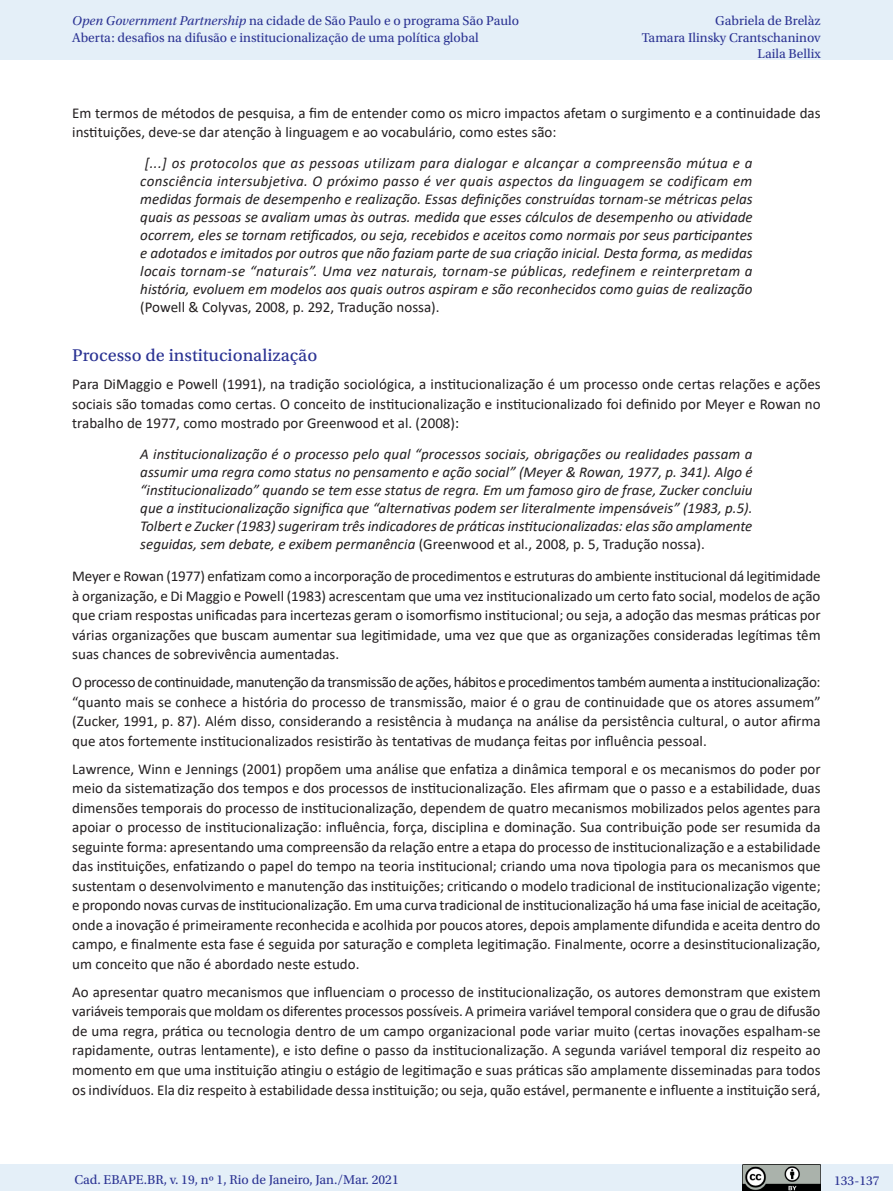
<style>
.page{position:relative;width:893px;height:1191px;background:#fff}
.page>*{position:absolute;margin:0;border:0;box-sizing:border-box;transform-origin:0 0}
._07_2_sub2{font:18px "Utopia Std Capt";color:#2b3393}
._06_0_texto{font:15px/19.5px "Calibri";color:#231f20;text-align:justify}
._06_2_citação{font:italic 15px/18px "Calibri";letter-spacing:-.005em;color:#231f20;text-align:justify}
.t1{font:13.5px/16.5px "Utopia Std";color:#2b3393}
.s1{font-style:italic}
.s2{font-style:normal}
.s3{color:#000}
</style>
<div class="page">
<div style="left:0;top:0;width:893px;height:60px;background:#e4eff8"></div>
<div style="left:0;top:1164px;width:893px;height:27px;background:#e4eff8"></div>
<img style="left:743px;top:1164px;width:78px;height:27px">
<p class="t1" style="left:72px;top:13px;width:448px"><span class="s1">Open Government Partnership</span> na cidade de São Paulo e o programa São Paulo<br>Aberta: desafios na difusão e institucionalização de uma política global</p>
<p class="t1" style="left:642px;top:13px;width:180px;text-align:right">Gabriela de Brelàz<br>Tamara Ilinsky Crantschaninov<br>Laila Bellix</p>
<p class="_06_0_texto" style="left:72px;top:102px;width:750px">Em termos de métodos de pesquisa, a fim de entender como os micro impactos afetam o surgimento e a continuidade das instituições, deve-se dar atenção à linguagem e ao vocabulário, como estes são:</p>
<p class="_06_2_citação" style="left:140px;top:153px;width:614px">[...] os protocolos que as pessoas utilizam para dialogar e alcançar a compreensão mútua e a consciência intersubjetiva. O próximo passo é ver quais aspectos da linguagem se codificam em medidas formais de desempenho e realização. Essas definições construídas tornam-se métricas pelas quais as pessoas se avaliam umas às outras. medida que esses cálculos de desempenho ou atividade ocorrem, eles se tornam retificados, ou seja, recebidos e aceitos como normais por seus participantes e adotados e imitados por outros que não faziam parte de sua criação inicial. Desta forma, as medidas locais tornam-se “naturais”. Uma vez naturais, tornam-se públicas, redefinem e reinterpretam a história, evoluem em modelos aos quais outros aspiram e são reconhecidos como guias de realização <span class="s2">(Powell &amp; Colyvas, 2008, p. 292, Tradução nossa).</span></p>
<p class="_07_2_sub2" style="left:72px;top:345px;width:247px">Processo de institucionalização</p>
<p class="_06_0_texto" style="left:72px;top:374px;width:750px">Para DiMaggio e Powell (1991), na tradição sociológica, a institucionalização é um processo onde certas relações e ações sociais são tomadas como certas. O conceito de institucionalização e institucionalizado foi definido por Meyer e Rowan no trabalho de 1977, como mostrado por Greenwood et al. (2008)<span class="s3">:</span></p>
<p class="_06_2_citação" style="left:140px;top:444px;width:614px">A institucionalização é o processo pelo qual “processos sociais, obrigações ou realidades passam a assumir uma regra como status no pensamento e ação social” (Meyer &amp; Rowan, 1977, p. 341). Algo é “institucionalizado” quando se tem esse status de regra. Em um famoso giro de frase, Zucker concluiu que a institucionalização significa que “alternativas podem ser literalmente impensáveis” (1983, p.5).<br>Tolbert e Zucker (1983) sugeriram três indicadores de práticas institucionalizadas: elas são amplamente seguidas, sem debate, e exibem permanência <span class="s2">(Greenwood et al., 2008, p. 5, Tradução nossa).</span></p>
<p class="_06_0_texto" style="left:72px;top:566px;width:750px">Meyer e Rowan (1977) enfatizam como a incorporação de procedimentos e estruturas do ambiente institucional dá legitimidade à organização, e Di Maggio e Powell (1983) acrescentam que uma vez institucionalizado um certo fato social, modelos de ação que criam respostas unificadas para incertezas geram o isomorfismo institucional; ou seja, a adoção das mesmas práticas por várias organizações que buscam aumentar sua legitimidade, uma vez que que as organizações consideradas legítimas têm suas chances de sobrevivência aumentadas.</p>
<p class="_06_0_texto" style="left:72px;top:672px;width:750px">O processo de continuidade, manutenção da transmissão de ações, hábitos e procedimentos também aumenta a institucionalização: “quanto mais se conhece a história do processo de transmissão, maior é o grau de continuidade que os atores assumem” (Zucker, 1991, p. 87). Além disso, considerando a resistência à mudança na análise da persistência cultural, o autor afirma que atos fortemente institucionalizados resistirão às tentativas de mudança feitas por influência pessoal.</p>
<p class="_06_0_texto" style="left:72px;top:758px;width:750px">Lawrence, Winn e Jennings (2001) propõem uma análise que enfatiza a dinâmica temporal e os mecanismos do poder por meio da sistematização dos tempos e dos processos de institucionalização. Eles afirmam que o passo e a estabilidade, duas dimensões temporais do processo de institucionalização, dependem de quatro mecanismos mobilizados pelos agentes para apoiar o processo de institucionalização: influência, força, disciplina e dominação. Sua contribuição pode ser resumida da seguinte forma: apresentando uma compreensão da relação entre a etapa do processo de institucionalização e a estabilidade das instituições, enfatizando o papel do tempo na teoria institucional; criando uma nova tipologia para os mecanismos que sustentam o desenvolvimento e manutenção das instituições; criticando o modelo tradicional de institucionalização vigente; e propondo novas curvas de institucionalização. Em uma curva tradicional de institucionalização há uma fase inicial de aceitação, onde a inovação é primeiramente reconhecida e acolhida por poucos atores, depois amplamente difundida e aceita dentro do campo, e finalmente esta fase é seguida por saturação e completa legitimação. Finalmente, ocorre a desinstitucionalização, um conceito que não é abordado neste estudo.</p>
<p class="_06_0_texto" style="left:72px;top:981px;width:750px">Ao apresentar quatro mecanismos que influenciam o processo de institucionalização, os autores demonstram que existem variáveis temporais que moldam os diferentes processos possíveis. A primeira variável temporal considera que o grau de difusão de uma regra, prática ou tecnologia dentro de um campo organizacional pode variar muito (certas inovações espalham-se rapidamente, outras lentamente), e isto define o passo da institucionalização. A segunda variável temporal diz respeito ao momento em que uma instituição atingiu o estágio de legitimação e suas práticas são amplamente disseminadas para todos os indivíduos. Ela diz respeito à estabilidade dessa instituição; ou seja, quão estável, permanente e influente a instituição será,</p>
<p class="t1" style="left:74px;top:1171px;width:326px">Cad. EBAPE.BR, v. 19, nº 1, Rio de Janeiro, Jan./Mar. 2021</p>
<p class="t1" style="left:834px;top:1172px;width:47px">133-137</p>
</div>
